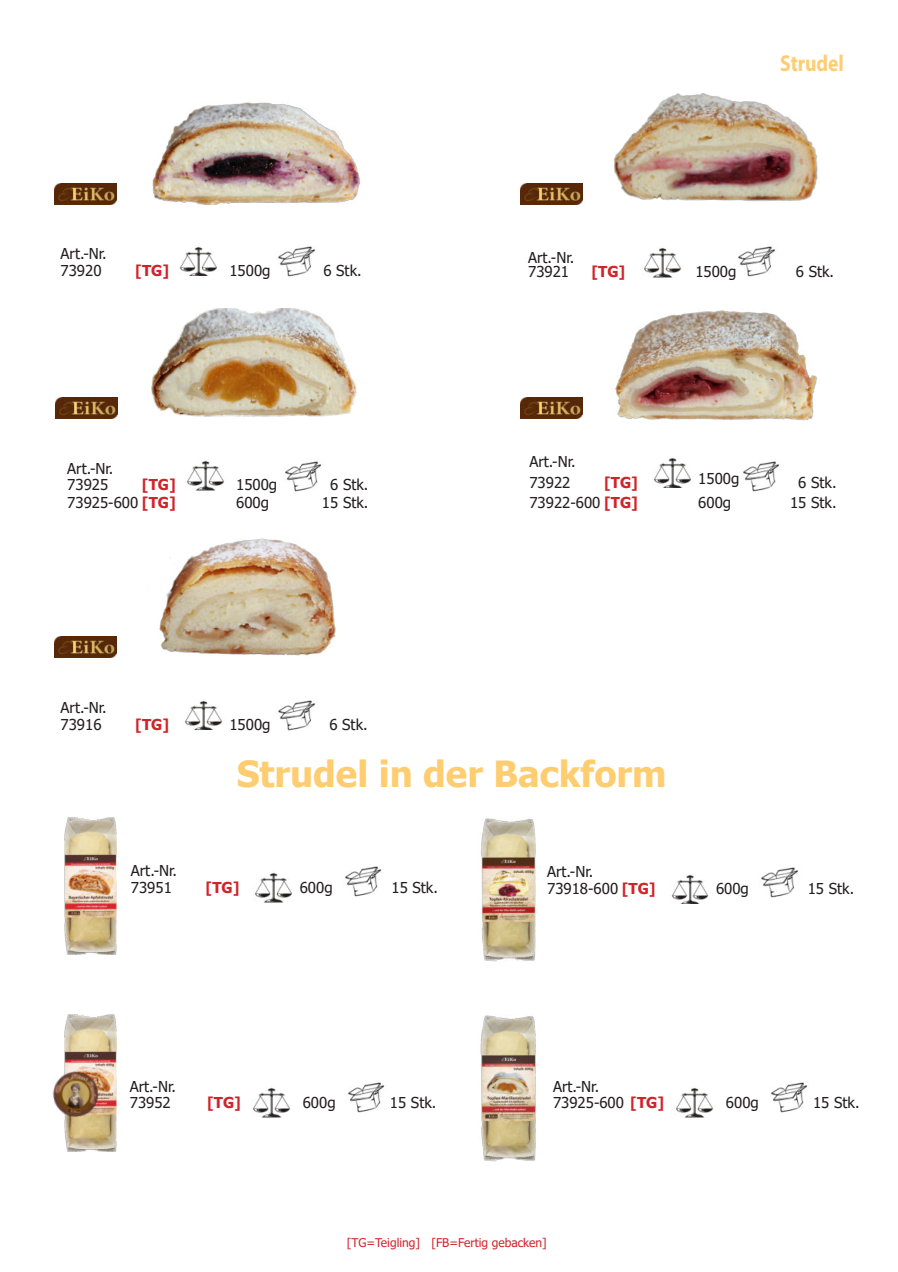
<style>
.page{position:relative;width:898px;height:1272px;background:#fff}
.page>*{position:absolute;margin:0;border:0;box-sizing:border-box;transform-origin:0 0}
.t1{font:700 36px "Tahoma";color:#fecd70}
.t2{font:700 22.95px "Myriad Pro";color:#fecd70;scale:.85 1}
.t3{font:15px/17.2px "Tahoma";color:#231f20}
.t4{font:700 15px "Tahoma";color:#d1232a}
.t5{font:12px "Tahoma";color:#d1232a}
.s1{font-weight:700;color:#d1232a}
</style>
<div class="page">
<img style="left:738px;top:246px;width:37px;height:31px">
<img style="left:642px;top:247px;width:39px;height:30px">
<img style="left:613px;top:94px;width:205px;height:107px">
<img style="left:520px;top:183px;width:62px;height:21px">
<img style="left:278px;top:246px;width:37px;height:31px">
<img style="left:180px;top:246px;width:37px;height:30px">
<img style="left:152px;top:102px;width:209px;height:102px">
<img style="left:54px;top:183px;width:62px;height:21px">
<img style="left:278px;top:700px;width:37px;height:31px">
<img style="left:183px;top:700px;width:39px;height:30px">
<img style="left:159px;top:538px;width:177px;height:118px">
<img style="left:54px;top:637px;width:62px;height:20px">
<img style="left:285px;top:461px;width:37px;height:31px">
<img style="left:185px;top:460px;width:39px;height:30px">
<img style="left:151px;top:308px;width:205px;height:109px">
<img style="left:55px;top:398px;width:63px;height:20px">
<img style="left:743px;top:461px;width:37px;height:31px">
<img style="left:654px;top:457px;width:37px;height:30px">
<img style="left:615px;top:310px;width:202px;height:111px">
<img style="left:520px;top:398px;width:62px;height:20px">
<img style="left:345px;top:866px;width:37px;height:31px">
<img style="left:255px;top:872px;width:37px;height:30px">
<img style="left:64px;top:817px;width:52px;height:137px">
<img style="left:64px;top:1014px;width:52px;height:137px">
<img style="left:670px;top:875px;width:38px;height:28px">
<img style="left:761px;top:867px;width:37px;height:31px">
<img style="left:481px;top:818px;width:55px;height:143px">
<img style="left:480px;top:1015px;width:56px;height:146px">
<img style="left:52px;top:1068px;width:51px;height:53px">
<img style="left:251px;top:1087px;width:39px;height:30px">
<img style="left:348px;top:1082px;width:37px;height:31px">
<img style="left:674px;top:1087px;width:39px;height:30px">
<img style="left:771px;top:1082px;width:37px;height:31px">
<p class="t3" style="left:61px;top:246px;width:48px">Art.-Nr.</p>
<p class="t3" style="left:61px;top:263px;width:42px">73920</p>
<p class="t4" style="left:135px;top:264px;width:35px">[TG]</p>
<p class="t3" style="left:229px;top:263px;width:43px">1500g</p>
<p class="t3" style="left:323px;top:263px;width:40px">6 Stk.</p>
<p class="t3" style="left:67px;top:461px;width:48px;line-height:16.8px">Art.-Nr.<br>73925</p>
<p class="t3" style="left:67px;top:477px;width:110px;line-height:17.9px;text-align:right"><span class="s1">[TG]<br></span>73925-600 <span class="s1">[TG]</span></p>
<p class="t3" style="left:236px;top:477px;width:43px">1500g</p>
<p class="t3" style="left:330px;top:477px;width:40px">6 Stk.</p>
<p class="t3" style="left:236px;top:495px;width:34px">600g</p>
<p class="t3" style="left:322px;top:495px;width:48px">15 Stk.</p>
<p class="t3" style="left:61px;top:700px;width:48px">Art.-Nr.</p>
<p class="t3" style="left:61px;top:717px;width:42px">73916</p>
<p class="t4" style="left:135px;top:718px;width:35px">[TG]</p>
<p class="t3" style="left:229px;top:717px;width:43px">1500g</p>
<p class="t3" style="left:329px;top:717px;width:40px">6 Stk.</p>
<p class="t3" style="left:528px;top:252px;width:48px;line-height:14px">Art.-Nr.<br>73921</p>
<p class="t4" style="left:591px;top:266px;width:35px">[TG]</p>
<h2 class="t2" style="left:780px;top:54px;width:76px">Strudel</h2>
<p class="t3" style="left:695px;top:264px;width:43px">1500g</p>
<p class="t3" style="left:795px;top:264px;width:40px">6 Stk.</p>
<p class="t3" style="left:529px;top:453px;width:48px;line-height:20.2px">Art.-Nr.<br>73922</p>
<p class="t4" style="left:604px;top:476px;width:35px">[TG]</p>
<p class="t3" style="left:698px;top:471px;width:43px">1500g</p>
<p class="t3" style="left:798px;top:475px;width:40px">6 Stk.</p>
<p class="t3" style="left:529px;top:495px;width:110px">73922-600 <span class="s1">[TG]</span></p>
<p class="t3" style="left:698px;top:495px;width:34px">600g</p>
<p class="t3" style="left:789px;top:495px;width:48px">15 Stk.</p>
<p class="t3" style="left:131px;top:862px;width:48px">Art.-Nr.<br>73951</p>
<h1 class="t1" style="left:237px;top:759px;width:431px">Strudel in der Backform</h1>
<p class="t4" style="left:205px;top:881px;width:35px">[TG]</p>
<p class="t3" style="left:299px;top:879px;width:34px">600g</p>
<p class="t3" style="left:391px;top:879px;width:48px">15 Stk.</p>
<p class="t3" style="left:547px;top:864px;width:110px">Art.-Nr.<br>73918-600 <span class="s1">[TG]</span></p>
<p class="t3" style="left:715px;top:881px;width:34px">600g</p>
<p class="t3" style="left:807px;top:881px;width:48px">15 Stk.</p>
<p class="t3" style="left:130px;top:1080px;width:48px;line-height:15.9px">Art.-Nr.<br>73952</p>
<p class="t4" style="left:207px;top:1096px;width:35px">[TG]</p>
<p class="t3" style="left:302px;top:1095px;width:34px">600g</p>
<p class="t3" style="left:390px;top:1094px;width:48px">15 Stk.</p>
<p class="t3" style="left:553px;top:1080px;width:113px;line-height:15.9px">Art.-Nr.<br>73925-600 <span class="s1">[TG]</span></p>
<p class="t5" style="left:347px;top:1237px;width:201px">[TG=Teigling] [FB=Fertig gebacken]</p>
<p class="t3" style="left:725px;top:1095px;width:34px">600g</p>
<p class="t3" style="left:812px;top:1094px;width:48px">15 Stk.</p>
</div>
